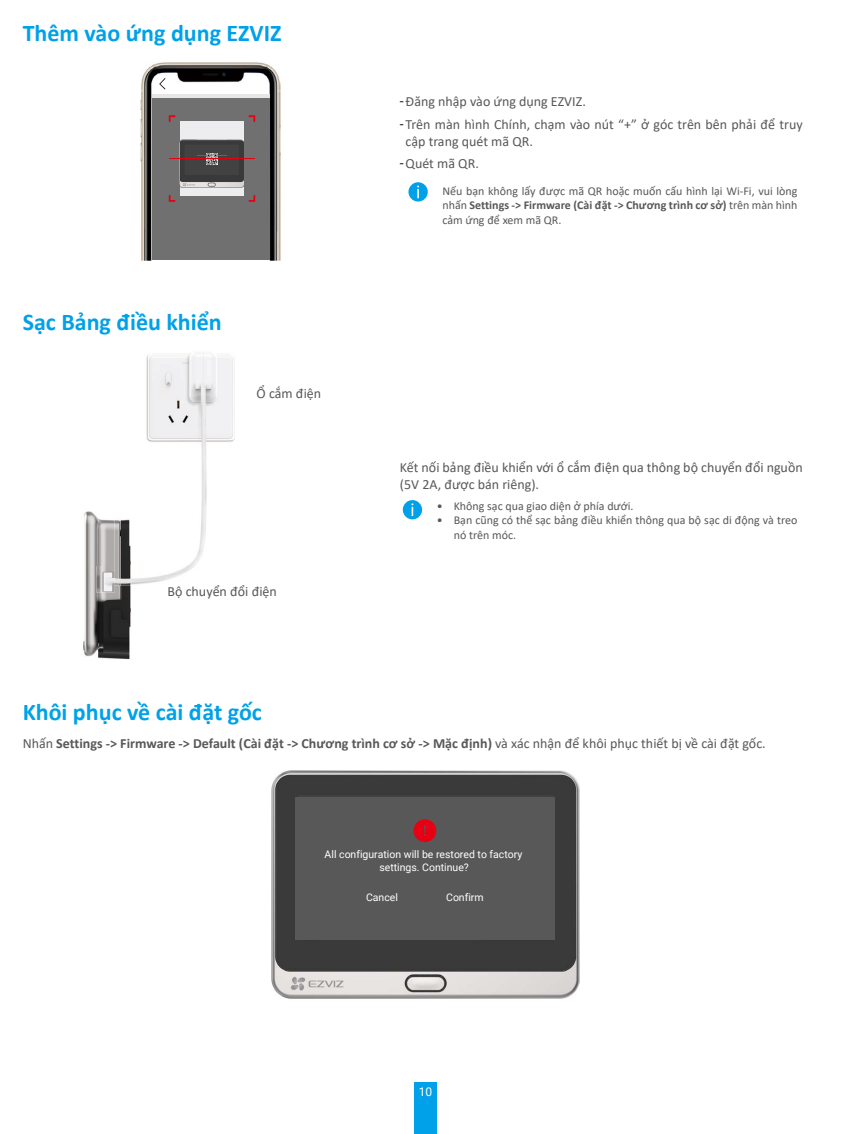
<style>
.page{position:relative;width:851px;height:1134px;background:#fff}
.page>*{position:absolute;margin:0;border:0;box-sizing:border-box;transform-origin:0 0}
.t1{font:700 24px "Calibri";color:#00a1e9}
.t2{font:14px/16.8px "Calibri";color:#595857}
.t3{font:700 14px "Calibri";color:#595857}
.t4{font:12px/14.4px "Calibri";color:#595857;text-align:justify}
.t5{font:12px "Roboto";color:#fff}
.t6{font:10.4px/12.6px "Roboto";color:#fff;text-align:center}
.s1{font-family:"Roboto";color:#231916}
.s2{font-weight:700}
.s3{font-weight:400}
</style>
<div class="page">
<div style="left:414px;top:1083px;width:23px;height:51px;background:#00a1e9"></div>
<img style="left:140px;top:62px;width:140px;height:199px">
<div style="left:152px;top:98px;width:118px;height:162px;background:#707070"></div>
<hr style="left:152px;top:94px;width:117px;height:4px;background:#e6e6e6">
<svg style="left:159px;top:78px;width:6px;height:11px"></svg>
<div style="left:180px;top:121px;width:64px;height:75px;background:#ededf0"></div>
<img style="left:179px;top:139px;width:65px;height:48px">
<svg style="left:206px;top:154px;width:11px;height:11px"></svg>
<svg style="left:169px;top:115px;width:6px;height:7px"></svg>
<svg style="left:249px;top:115px;width:6px;height:7px"></svg>
<svg style="left:169px;top:195px;width:6px;height:7px"></svg>
<svg style="left:249px;top:195px;width:6px;height:7px"></svg>
<hr style="left:169px;top:158px;width:86px;height:1px;background:#e60012">
<div style="left:408px;top:182px;width:19px;height:20px;background:#00a1e9;border-radius:50%"></div>
<svg style="left:417px;top:186px;width:2px;height:12px"></svg>
<img style="left:83px;top:511px;width:48px;height:149px">
<img style="left:131px;top:353px;width:103px;height:232px">
<img style="left:114px;top:511px;width:17px;height:74px">
<img style="left:96px;top:566px;width:18px;height:27px">
<div style="left:403px;top:500px;width:19px;height:19px;background:#00a1e9;border-radius:50%"></div>
<svg style="left:411px;top:503px;width:2px;height:13px"></svg>
<img style="left:272px;top:771px;width:307px;height:228px">
<div style="left:295px;top:798px;width:259px;height:142px;background:#595858"></div>
<div style="left:413px;top:819px;width:23px;height:23px;background:#e60013;border-radius:50%"></div>
<svg style="left:424px;top:825px;width:2px;height:11px"></svg>
<h1 class="t1" style="left:23px;top:16px;width:260px">Thêm vào ứng dụng EZVIZ</h1>
<h1 class="t1" style="left:23px;top:305px;width:200px">Sạc Bảng điều khiển</h1>
<p class="t2" style="left:256px;top:384px;width:66px">Ổ cắm điện</p>
<p class="t2" style="left:167px;top:583px;width:111px">Bộ chuyển đổi điện</p>
<p class="t2" style="left:400px;top:93px;width:187px"><span class="s1">-</span>Đăng nhập vào ứng dụng EZVIZ.</p>
<p class="t2" style="left:405px;top:115px;width:398px;text-indent:-6px"><span class="s1">-</span> Trên màn hình Chính, chạm vào nút “+” ở góc trên bên phải để truy cập trang quét mã QR.</p>
<p class="t2" style="left:400px;top:155px;width:80px"><span class="s1">-</span>Quét mã QR.</p>
<p class="t4" style="left:442px;top:183px;width:356px">Nếu bạn không lấy được mã QR hoặc muốn cấu hình lại Wi-Fi, vui lòng nhấn <span class="s2">Settings -&gt; Firmware (Cài đặt -&gt; Chương trình cơ sở)</span> trên màn hình cảm ứng để xem mã QR.</p>
<p class="t2" style="left:400px;top:458px;width:404px">Kết nối bảng điều khiển với ổ cắm điện qua thông bộ chuyển đổi nguồn (5V 2A, được bán riêng).</p>
<p class="t4" style="left:436px;top:498px;width:198px">• Không sạc qua giao diện ở phía dưới.</p>
<p class="t4" style="left:453px;top:513px;width:345px;text-indent:-17px">• Bạn cũng có thể sạc bảng điều khiển thông qua bộ sạc di động và treo nó trên móc.</p>
<h1 class="t1" style="left:23px;top:695px;width:241px">Khôi phục về cài đặt gốc</h1>
<p class="t3" style="left:23px;top:734px;width:744px"><span class="s3">Nhấn</span> Settings -&gt; Firmware -&gt; Default (Cài đặt -&gt; Chương trình cơ sở -&gt; Mặc định) <span class="s3">và xác nhận để khôi phục thiết bị về cài đặt gốc.</span></p>
<p class="t6" style="left:324px;top:847px;width:199px">All configuration will be restored to factory settings. Continue?</p>
<p class="t6" style="left:366px;top:891px;width:33px">Cancel</p>
<p class="t6" style="left:446px;top:891px;width:39px">Confirm</p>
<p class="t5" style="left:418px;top:1084px;width:15px">10</p>
</div>
